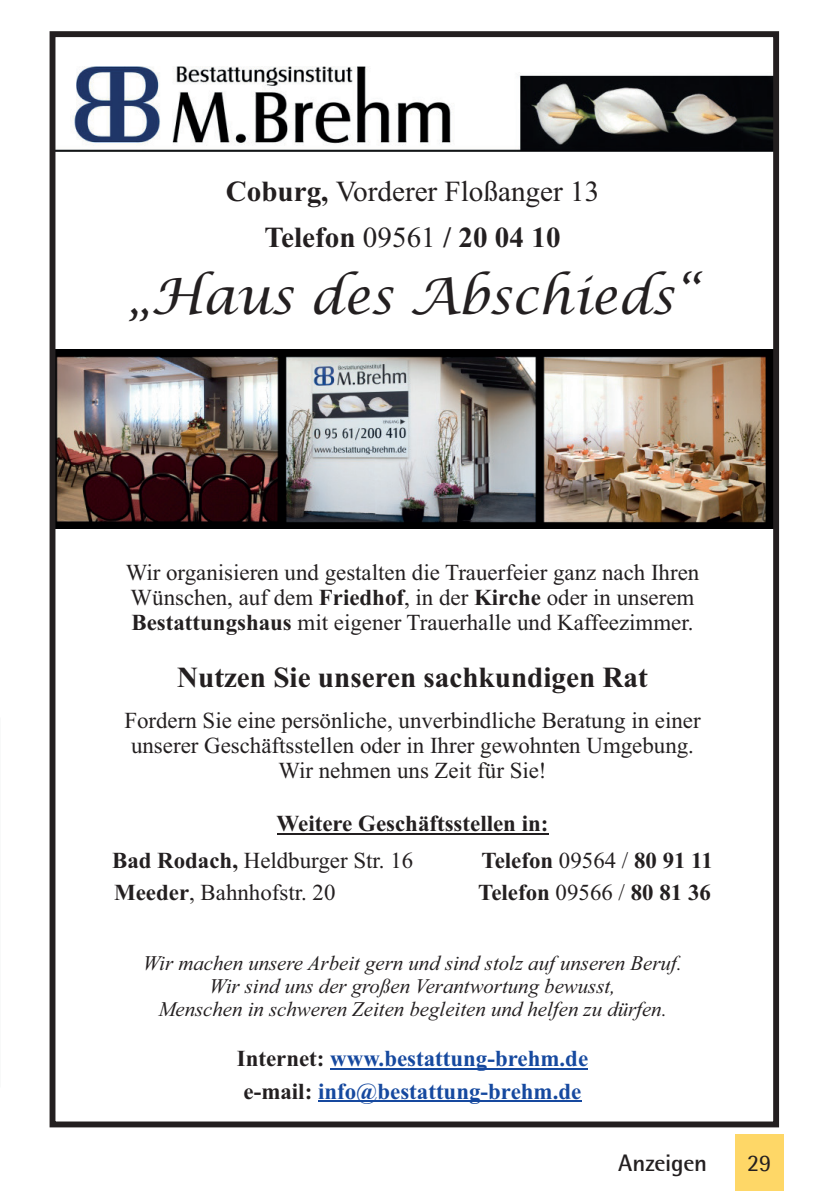
<style>
.page{position:relative;width:840px;height:1191px;background:#fff}
.page>*{position:absolute;margin:0;border:0;box-sizing:border-box;transform-origin:0 0}
.t1{font:italic 50px "Lucida Calligraphy";color:#231f20}
.t2{font:29.2px/46px "Times New Roman";color:#231f20;text-align:center}
.t3{font:700 29.2px "Times New Roman";color:#231f20}
.t4{font:700 24px "Rotis Semi Sans 55";letter-spacing:-.01em;color:#231f20}
.t5{font:24px "Rotis Semi Sans";color:#231f20}
.t6{font:22.8px/25.4px "Times New Roman";color:#231f20}
.t7{font:700 22.8px/36.8px "Times New Roman";color:#231f20}
.t8{font:700 22.8px/32.2px "Times New Roman";color:#16499f}
.t9{font:italic 20.8px/23px "Times New Roman";color:#231f20;text-align:center}
.s1{font-weight:700}
.s2{font-weight:400}
.s3{color:#231f20}
</style>
<div class="page">
<div style="left:734px;top:1134px;width:48px;height:57px;background:#fed767"></div>
<img style="left:57px;top:67px;width:714px;height:84px">
<img style="left:57px;top:349px;width:714px;height:179px">
<hr style="left:276px;top:833px;width:272px;height:1px;background:#231f20">
<hr style="left:330px;top:1068px;width:258px;height:1px;background:#16499f">
<hr style="left:318px;top:1100px;width:263px;height:1px;background:#16499f">
<div style="left:50px;top:31px;width:728px;height:1096px;border:6px solid #231f20"></div>
<p class="t2" style="left:225px;top:167px;width:375px"><span class="s1">Coburg,</span> Vorderer Floßanger 13<br><span class="s1">Telefon</span> 09561 <span class="s1">/ 20 04 10</span></p>
<h1 class="t1" style="left:128px;top:266px;width:570px">„Haus des Abschieds“</h1>
<p class="t6" style="left:126px;top:558px;width:575px">Wir organisieren und gestalten die Trauerfeier ganz nach Ihren<br>Wünschen, auf dem <span class="s1">Friedhof</span>, in der <span class="s1">Kirche</span> oder in unserem<br><span class="s1">Bestattungshaus</span> mit eigener Trauerhalle und Kaffeezimmer.</p>
<p class="t3" style="left:177px;top:656px;width:472px">Nutzen Sie unseren sachkundigen Rat</p>
<p class="t6" style="left:124px;top:706px;width:577px;text-align:center">Fordern Sie eine persönliche, unverbindliche Beratung in einer unserer Geschäftsstellen oder in Ihrer gewohnten Umgebung.<br>Wir nehmen uns Zeit für Sie!</p>
<p class="t7" style="left:112px;top:804px;width:437px;text-indent:164px">Weitere Geschäftsstellen in:<br>Bad Rodach, <span class="s2">Heldburger Str. 16</span></p>
<p class="t7" style="left:481px;top:841px;width:233px">Telefon <span class="s2">09564 /</span> 80 91 11</p>
<p class="t6" style="left:114px;top:879px;width:223px"><span class="s1">Meeder</span>, Bahnhofstr. 20</p>
<p class="t7" style="left:478px;top:873px;width:234px">Telefon <span class="s2">09566 /</span> 80 81 36</p>
<p class="t9" style="left:143px;top:951px;width:540px">Wir machen unsere Arbeit gern und sind stolz auf unseren Beruf.<br>Wir sind uns der großen Verantwortung bewusst,<br>Menschen in schweren Zeiten begleiten und helfen zu dürfen.</p>
<p class="t8" style="left:237px;top:1041px;width:352px"><span class="s3">Internet:</span> www.bestattung-brehm.de <span class="s3">e-mail:</span> info@bestattung-brehm.de</p>
<p class="t4" style="left:618px;top:1147px;width:90px">Anzeigen</p>
<p class="t5" style="left:746px;top:1148px;width:26px">29</p>
</div>
